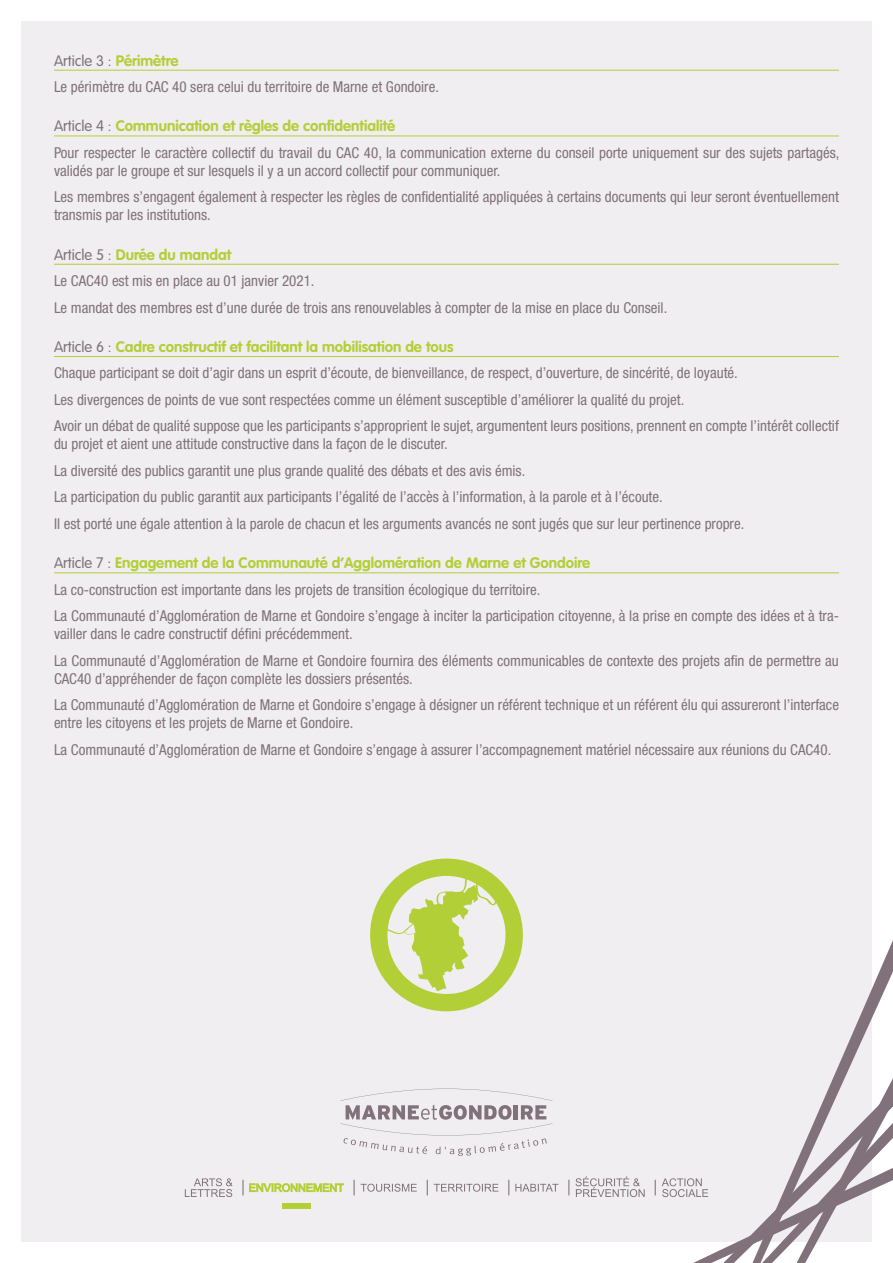
<style>
.page{position:relative;width:893px;height:1263px;background:#fff}
.page>*{position:absolute;margin:0;border:0;box-sizing:border-box;transform-origin:0 0}
.Txt_Std{font:condensed 15px/18px "Helvetica Neue LT Std";color:#80717a}
.t1{font:700 15px "VAG Rounded Std";color:#b3cf38}
.t2{font:300 15px "VAG Rounded Std";color:#80717a}
.s1{font-weight:700;color:#b3cf38}
.s2{font-weight:300;color:#80717a}
</style>
<div class="page">
<div style="left:21px;top:21px;width:851px;height:1221px;background:#f0eef0"></div>
<hr style="left:54px;top:70px;width:785px;height:1px;background:#b3cf38">
<hr style="left:54px;top:136px;width:785px;height:1px;background:#b3cf38">
<hr style="left:54px;top:264px;width:785px;height:1px;background:#b3cf38">
<hr style="left:54px;top:356px;width:785px;height:1px;background:#b3cf38">
<hr style="left:54px;top:572px;width:785px;height:1px;background:#b3cf38">
<svg style="left:851px;top:940px;width:42px;height:97px"></svg>
<svg style="left:340px;top:1089px;width:213px;height:67px"></svg>
<svg style="left:354px;top:1180px;width:1px;height:15px"></svg>
<svg style="left:427px;top:1180px;width:1px;height:15px"></svg>
<svg style="left:508px;top:1180px;width:1px;height:15px"></svg>
<svg style="left:569px;top:1180px;width:1px;height:15px"></svg>
<svg style="left:185px;top:1178px;width:48px;height:19px"></svg>
<svg style="left:576px;top:1037px;width:317px;height:226px"></svg>
<svg style="left:243px;top:1180px;width:101px;height:15px"></svg>
<svg style="left:361px;top:1184px;width:56px;height:8px"></svg>
<svg style="left:434px;top:1184px;width:64px;height:8px"></svg>
<svg style="left:515px;top:1184px;width:43px;height:7px"></svg>
<svg style="left:370px;top:858px;width:153px;height:153px"></svg>
<div style="left:283px;top:1204px;width:28px;height:5px;background:#b3cf38"></div>
<p class="t2" style="left:54px;top:52px;width:126px">Article 3 : <span class="s1">Périmètre</span></p>
<p class="Txt_Std" style="left:54px;top:78px;width:386px">Le périmètre du CAC 40 sera celui du territoire de Marne et Gondoire.</p>
<p class="t1" style="left:54px;top:117px;width:343px"><span class="s2">Article 4 :</span> Communication et règles de confidentialité</p>
<p class="Txt_Std" style="left:54px;top:143px;width:787px">Pour respecter le caractère collectif du travail du CAC 40, la communication externe du conseil porte uniquement sur des sujets partagés, validés par le groupe et sur lesquels il y a un accord collectif pour communiquer.</p>
<p class="Txt_Std" style="left:54px;top:188px;width:786px">Les membres s’engagent également à respecter les règles de confidentialité appliquées à certains documents qui leur seront éventuellement transmis par les institutions.</p>
<p class="t1" style="left:54px;top:245px;width:179px"><span class="s2">Article 5 :</span> Durée du mandat</p>
<p class="Txt_Std" style="left:54px;top:272px;width:262px">Le CAC40 est mis en place au 01 janvier 2021.</p>
<p class="Txt_Std" style="left:54px;top:298px;width:615px">Le mandat des membres est d’une durée de trois ans renouvelables à compter de la mise en place du Conseil.</p>
<p class="t1" style="left:54px;top:338px;width:401px"><span class="s2">Article 6 :</span> Cadre constructif et facilitant la mobilisation de tous</p>
<p class="Txt_Std" style="left:54px;top:364px;width:685px">Chaque participant se doit d’agir dans un esprit d’écoute, de bienveillance, de respect, d’ouverture, de sincérité, de loyauté.</p>
<p class="Txt_Std" style="left:54px;top:390px;width:632px">Les divergences de points de vue sont respectées comme un élément susceptible d’améliorer la qualité du projet.</p>
<p class="Txt_Std" style="left:54px;top:417px;width:786px">Avoir un débat de qualité suppose que les participants s’approprient le sujet, argumentent leurs positions, prennent en compte l’intérêt collectif du projet et aient une attitude constructive dans la façon de le discuter.</p>
<p class="Txt_Std" style="left:54px;top:461px;width:473px">La diversité des publics garantit une plus grande qualité des débats et des avis émis.</p>
<p class="Txt_Std" style="left:54px;top:488px;width:610px">La participation du public garantit aux participants l’égalité de l’accès à l’information, à la parole et à l’écoute.</p>
<p class="Txt_Std" style="left:54px;top:514px;width:692px">Il est porté une égale attention à la parole de chacun et les arguments avancés ne sont jugés que sur leur pertinence propre.</p>
<p class="t1" style="left:54px;top:554px;width:538px"><span class="s2">Article 7 :</span> Engagement de la Communauté d’Agglomération de Marne et Gondoire</p>
<p class="Txt_Std" style="left:54px;top:580px;width:488px">La co-construction est importante dans les projets de transition écologique du territoire.</p>
<p class="Txt_Std" style="left:54px;top:607px;width:786px">La Communauté d’Agglomération de Marne et Gondoire s’engage à inciter la participation citoyenne, à la prise en compte des idées et à tra&shy;vailler dans le cadre constructif défini précédemment.</p>
<p class="Txt_Std" style="left:54px;top:651px;width:786px">La Communauté d’Agglomération de Marne et Gondoire fournira des éléments communicables de contexte des projets afin de permettre au<br>CAC40 d’appréhender de façon complète les dossiers présentés.</p>
<p class="Txt_Std" style="left:54px;top:696px;width:786px">La Communauté d’Agglomération de Marne et Gondoire s’engage à désigner un référent technique et un référent élu qui assureront l’interface entre les citoyens et les projets de Marne et Gondoire.</p>
<p class="Txt_Std" style="left:54px;top:740px;width:779px">La Communauté d’Agglomération de Marne et Gondoire s’engage à assurer l’accompagnement matériel nécessaire aux réunions du CAC40.</p>
</div>
